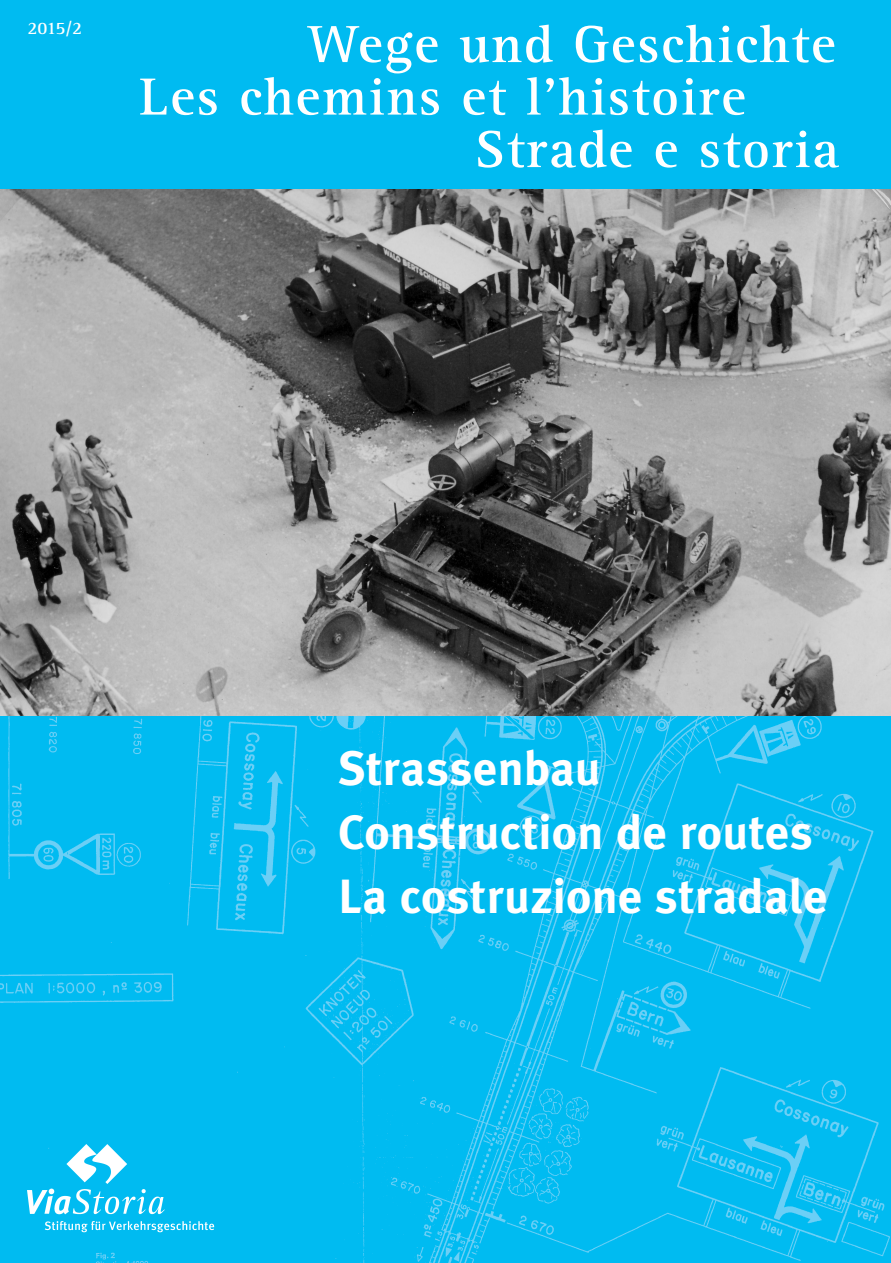
<style>
.page{position:relative;width:891px;height:1263px;background:#00bbf1}
.page>*{position:absolute;margin:0;border:0;box-sizing:border-box;transform-origin:0 0}
.t1{font:700 54px "Rotis Serif";letter-spacing:.03em;color:#fff}
.t2{font:700 48px/63.8px "Meta Plus";letter-spacing:.005em;color:#fff}
.t3{font:700 18px "Rotis Serif";color:#fff}
</style>
<div class="page">
<img style="left:0;top:716px;width:890px;height:547px">
<img style="left:28px;top:1145px;width:186px;height:87px">
<img style="left:0;top:189px;width:891px;height:527px">
<p class="t3" style="left:28px;top:17px;width:56px">2015/2</p>
<p class="t1" style="left:307px;top:12px;width:530px">Wege und Geschichte</p>
<p class="t1" style="left:139px;top:65px;width:608px">Les chemins et l’histoire</p>
<p class="t1" style="left:475px;top:117px;width:366px">Strade e storia</p>
<p class="t2" style="left:338px;top:736px;width:491px">Strassenbau<br>Construction de routes<br>La costruzione stradale</p>
</div>
